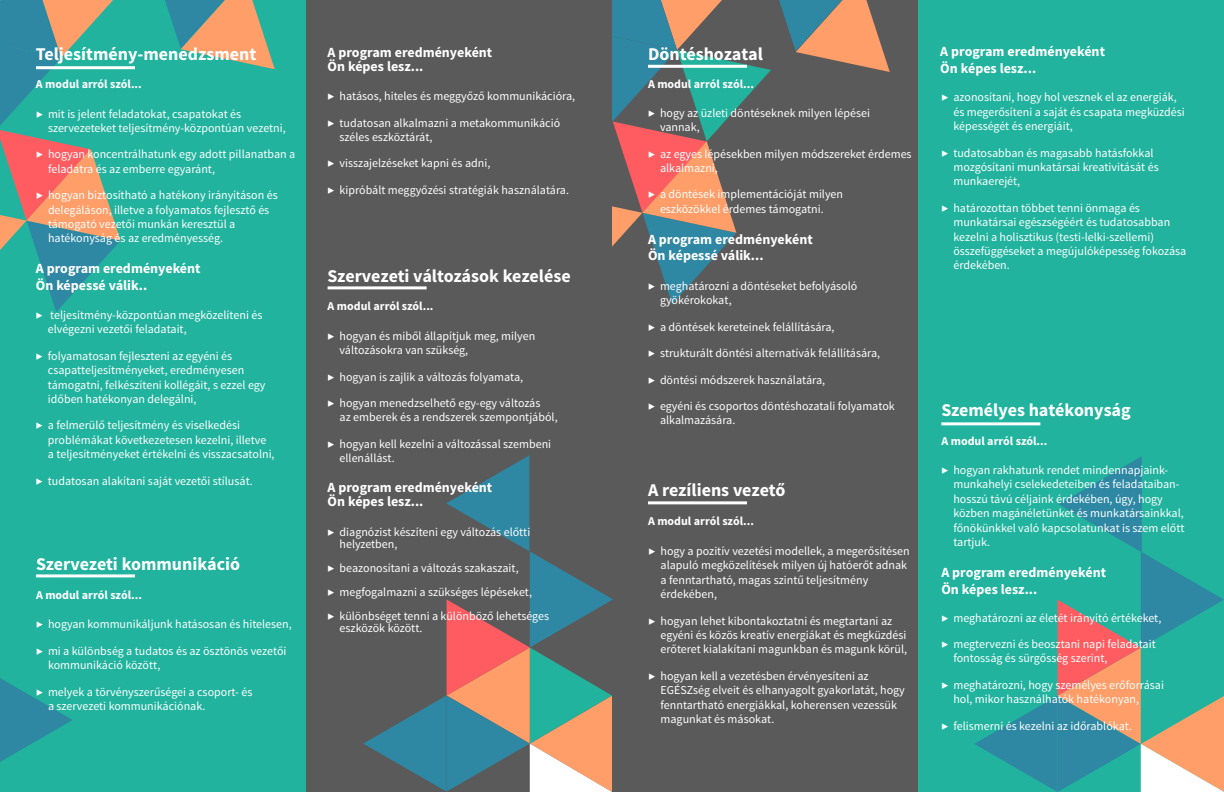
<style>
.page{position:relative;width:1224px;height:792px;background:#fff}
.page>*{position:absolute;margin:0;border:0;box-sizing:border-box;transform-origin:0 0}
.t1{font:700 18px "Source Sans Pro";color:#fff}
.t2{font:700 14px/16.8px "Source Sans Pro";color:#fff}
.t3{font:12px/14.4px "Source Sans Pro";color:#fff}
.t4{font:700 12px "Source Sans Pro";color:#fff}
</style>
<div class="page">
<div style="left:0;top:0;width:306px;height:792px;background:#21b39e"></div>
<div style="left:918px;top:0;width:306px;height:792px;background:#21b39e"></div>
<svg style="left:0;top:0;width:275px;height:312px;background:#47a795"></svg>
<div style="left:612px;top:0;width:306px;height:792px;background:#5a5a5b"></div>
<div style="left:306px;top:0;width:306px;height:792px;background:#5a5a5b"></div>
<svg style="left:612px;top:0;width:278px;height:304px"></svg>
<svg style="left:974px;top:456px;width:250px;height:336px;background:#48a699"></svg>
<svg style="left:0;top:672px;width:73px;height:96px;background:#269fa0"></svg>
<svg style="left:363px;top:455px;width:250px;height:337px"></svg>
<hr style="left:36px;top:66px;width:99px;height:3px;background:#fff">
<hr style="left:328px;top:286px;width:99px;height:3px;background:#fff">
<hr style="left:36px;top:574px;width:99px;height:3px;background:#fff">
<hr style="left:648px;top:501px;width:99px;height:3px;background:#fff">
<hr style="left:648px;top:65px;width:99px;height:3px;background:#fff">
<hr style="left:941px;top:422px;width:99px;height:3px;background:#fff">
<h1 class="t1" style="left:36px;top:42px;width:222px">Teljesítmény-menedzsment</h1>
<p class="t4" style="left:36px;top:77px;width:107px">A modul arról szól...</p>
<p class="t3" style="left:48px;top:107px;width:239px;text-indent:-12px">▶ mit is jelent feladatokat, csapatokat és szervezeteket teljesítmény-központúan vezetni,</p>
<p class="t3" style="left:48px;top:147px;width:249px;text-indent:-12px">▶ hogyan koncentrálhatunk egy adott pillanatban a feladatra és az emberre egyaránt,</p>
<p class="t3" style="left:48px;top:188px;width:231px;text-indent:-12px">▶ hogyan biztosítható a hatékony irányításon és delegáláson, illetve a folyamatos fejlesztő és támogató vezetői munkán keresztül a hatékonyság és az eredményesség.</p>
<p class="t2" style="left:36px;top:261px;width:166px">A program eredményeként<br>Ön képessé válik..</p>
<p class="t3" style="left:48px;top:308px;width:216px;text-indent:-12px">▶ teljesítmény-központúan megközelíteni és elvégezni vezetői feladatait,</p>
<p class="t3" style="left:48px;top:349px;width:219px;text-indent:-12px">▶ folyamatosan fejleszteni az egyéni és csapatteljesítményeket, eredményesen támogatni, felkészíteni kollégáit, s ezzel egy időben hatékonyan delegálni,</p>
<p class="t3" style="left:48px;top:418px;width:228px;text-indent:-12px">▶ a felmerülő teljesítmény és viselkedési problémákat következetesen kezelni, illetve a teljesítményeket értékelni és visszacsatolni,</p>
<p class="t3" style="left:36px;top:474px;width:218px">▶ tudatosan alakítani saját vezetői stílusát.</p>
<h1 class="t1" style="left:36px;top:552px;width:206px">Szervezeti kommunikáció</h1>
<p class="t4" style="left:36px;top:587px;width:107px">A modul arról szól...</p>
<p class="t3" style="left:36px;top:611px;width:257px;line-height:26.4px">▶ hogyan kommunikáljunk hatásosan és hitelesen, ▶ mi a különbség a tudatos és az ösztönös vezetői</p>
<p class="t3" style="left:48px;top:658px;width:114px">kommunikáció között,</p>
<p class="t3" style="left:48px;top:685px;width:206px;text-indent:-12px">▶ melyek a törvényszerűségei a csoport- és a szervezeti kommunikációnak.</p>
<p class="t2" style="left:328px;top:45px;width:166px;line-height:14px">A program eredményeként<br>Ön képes lesz...</p>
<p class="t3" style="left:328px;top:89px;width:249px">▶ hatásos, hiteles és meggyőző kommunikációra,</p>
<p class="t3" style="left:340px;top:116px;width:222px;text-indent:-12px">▶ tudatosan alkalmazni a metakommunikáció széles eszköztárát,</p>
<p class="t3" style="left:328px;top:156px;width:164px">▶ visszajelzéseket kapni és adni,</p>
<p class="t3" style="left:328px;top:183px;width:243px">▶ kipróbált meggyőzési stratégiák használatára.</p>
<h1 class="t1" style="left:328px;top:264px;width:245px">Szervezeti változások kezelése</h1>
<p class="t4" style="left:328px;top:299px;width:107px">A modul arról szól...</p>
<p class="t3" style="left:340px;top:329px;width:197px;text-indent:-12px">▶ hogyan és miből állapítjuk meg, milyen változásokra van szükség,</p>
<p class="t3" style="left:328px;top:364px;width:214px;line-height:26.4px">▶ hogyan is zajlik a változás folyamata,<br>▶ hogyan menedzselhető egy-egy változás</p>
<p class="t3" style="left:328px;top:404px;width:232px;line-height:26.4px;text-indent:12px">az emberek és a rendszerek szempontjából, ▶ hogyan kell kezelni a változással szembeni</p>
<p class="t3" style="left:340px;top:451px;width:57px">ellenállást.</p>
<p class="t2" style="left:328px;top:481px;width:166px;line-height:14px">A program eredményeként<br>Ön képes lesz...</p>
<p class="t3" style="left:340px;top:526px;width:192px;line-height:12px;text-indent:-12px">▶ diagnózist készíteni egy változás előtti helyzetben,</p>
<p class="t3" style="left:328px;top:556px;width:223px;line-height:24px">▶ beazonosítani a változás szakaszait,<br>▶ megfogalmazni a szükséges lépéseket,<br>▶ különbséget tenni a különböző lehetséges</p>
<p class="t3" style="left:340px;top:621px;width:84px">eszközök között.</p>
<h1 class="t1" style="left:648px;top:42px;width:116px">Döntéshozatal</h1>
<p class="t4" style="left:648px;top:77px;width:107px">A modul arról szól...</p>
<p class="t3" style="left:660px;top:106px;width:212px;text-indent:-12px">▶ hogy az üzleti döntéseknek milyen lépései vannak,</p>
<p class="t3" style="left:660px;top:147px;width:253px;text-indent:-12px">▶ az egyes lépésekben milyen módszereket érdemes alkalmazni,</p>
<p class="t3" style="left:660px;top:187px;width:185px;text-indent:-12px">▶ a döntések implementációját milyen eszközökkel érdemes támogatni.</p>
<p class="t2" style="left:648px;top:231px;width:166px">A program eredményeként<br>Ön képessé válik...</p>
<p class="t3" style="left:660px;top:279px;width:199px;text-indent:-12px">▶ meghatározni a döntéseket befolyásoló gyökérokokat,</p>
<p class="t3" style="left:648px;top:314px;width:234px;line-height:26.4px">▶ a döntések kereteinek felállítására,<br>▶ strukturált döntési alternatívák felállítására,</p>
<p class="t3" style="left:648px;top:367px;width:248px;line-height:26.4px">▶ döntési módszerek használatára,<br>▶ egyéni és csoportos döntéshozatali folyamatok</p>
<p class="t3" style="left:660px;top:413px;width:77px">alkalmazására.</p>
<h1 class="t1" style="left:648px;top:479px;width:139px">A rezíliens vezető</h1>
<p class="t4" style="left:648px;top:513px;width:107px">A modul arról szól...</p>
<p class="t3" style="left:661px;top:544px;width:251px;text-indent:-12px">▶ hogy a pozitív vezetési modellek, a megerősítésen alapuló megközelítések milyen új hatóerőt adnak a fenntartható, magas szintű teljesítmény érdekében,</p>
<p class="t3" style="left:661px;top:614px;width:248px;text-indent:-12px">▶ hogyan lehet kibontakoztatni és megtartani az egyéni és közös kreatív energiákat és megküzdési erőteret kialakítani magunkban és magunk körül,</p>
<p class="t3" style="left:661px;top:669px;width:246px;text-indent:-12px">▶ hogyan kell a vezetésben érvényesíteni az EGÉSZség elveit és elhanyagolt gyakorlatát, hogy fenntartható energiákkal, koherensen vezessük magunkat és másokat.</p>
<p class="t2" style="left:940px;top:43px;width:166px">A program eredményeként<br>Ön képes lesz...</p>
<p class="t3" style="left:953px;top:90px;width:233px;text-indent:-12px">▶ azonosítani, hogy hol vesznek el az energiák, és megerősíteni a saját és csapata megküzdési képességét és energiáit,</p>
<p class="t3" style="left:953px;top:146px;width:207px;text-indent:-12px">▶ tudatosabban és magasabb hatásfokkal mozgósítani munkatársai kreativitását és munkaerejét,</p>
<p class="t3" style="left:953px;top:201px;width:235px;text-indent:-12px">▶ határozottan többet tenni önmaga és munkatársai egészségéért és tudatosabban kezelni a holisztikus (testi-lelki-szellemi) összefüggéseket a megújulóképesség fokozása érdekében.</p>
<h1 class="t1" style="left:941px;top:399px;width:191px">Személyes hatékonyság</h1>
<p class="t4" style="left:941px;top:434px;width:107px">A modul arról szól...</p>
<p class="t3" style="left:953px;top:463px;width:233px;text-indent:-12px">▶ hogyan rakhatunk rendet mindennapjaink&shy;munkahelyi cselekedeteiben és feladataiban&shy;hosszú távú céljaink érdekében, úgy, hogy közben magánéletünket és munkatársainkkal, főnökünkkel való kapcsolatunkat is szem előtt tartjuk.</p>
<p class="t2" style="left:941px;top:564px;width:166px">A program eredményeként<br>Ön képes lesz...</p>
<p class="t3" style="left:941px;top:611px;width:222px">▶ meghatározni az életét irányító értékeket,</p>
<p class="t3" style="left:953px;top:637px;width:204px;text-indent:-12px">▶ megtervezni és beosztani napi feladatait fontosság és sürgősség szerint,</p>
<p class="t3" style="left:953px;top:678px;width:212px;text-indent:-12px">▶ meghatározni, hogy személyes erőforrásai hol, mikor használhatók hatékonyan,</p>
<p class="t3" style="left:941px;top:719px;width:192px">▶ felismerni és kezelni az időrablókat.</p>
</div>
